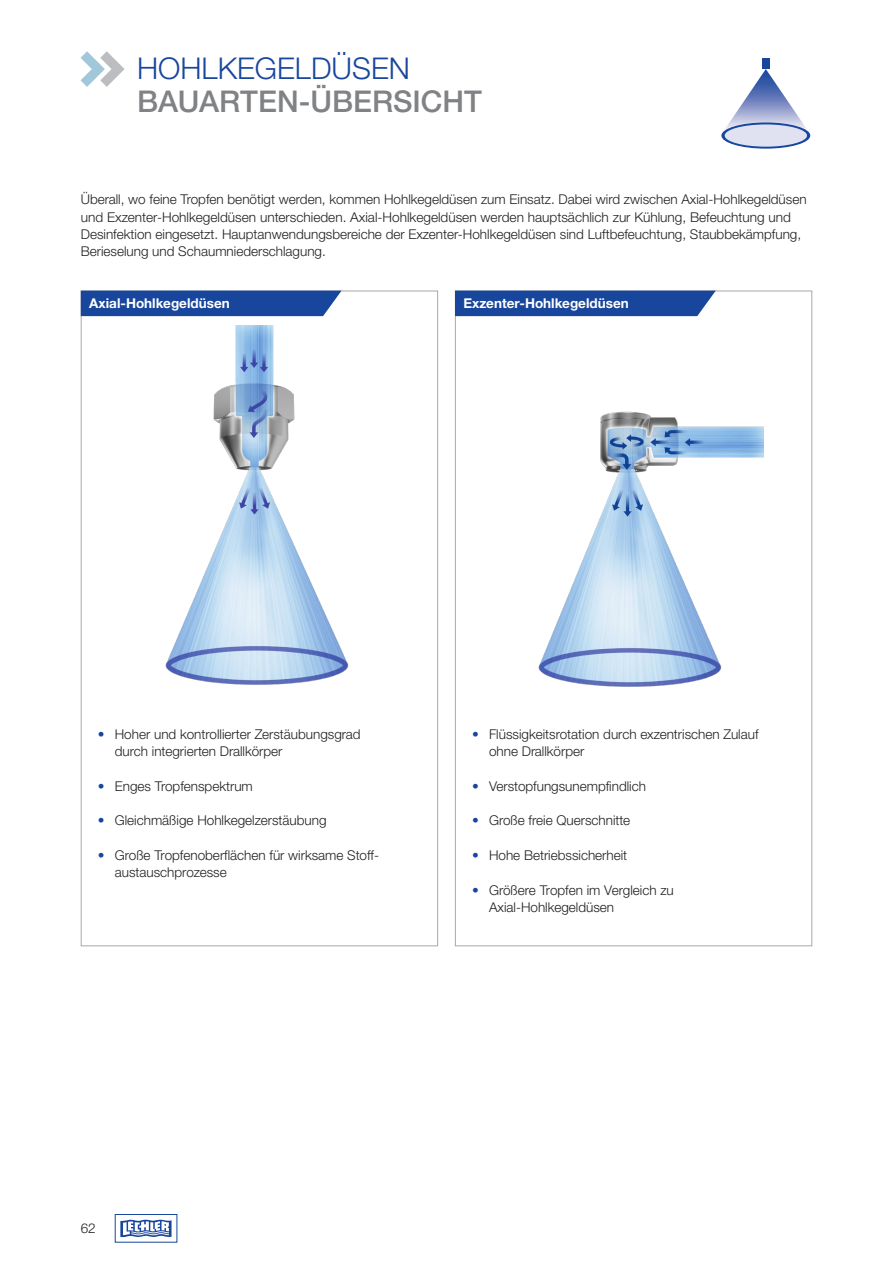
<style>
.page{position:relative;width:893px;height:1263px;background:#fff}
.page>*{position:absolute;margin:0;border:0;box-sizing:border-box;transform-origin:0 0}
.t1{font:500 30px "Helvetica Neue LTW1 G";color:#808285}
.t2{font:300 30px "Helvetica Neue LTW1 G";color:#18469d}
.t3{font:300 13.5px/17.2px "Helvetica Neue LTW1 G";color:#231f20}
.t4{font:700 13.5px "Helvetica Neue LTW1 G";color:#fff}
.s1{color:#18469d}
</style>
<div class="page">
<svg style="left:725px;top:58px;width:86px;height:91px"></svg>
<svg style="left:721px;top:122px;width:89px;height:27px"></svg>
<div style="left:725px;top:124px;width:82px;height:23px;background:#e0e2f1;border-radius:50%"></div>
<div style="left:762px;top:58px;width:7px;height:11px;background:#18469d"></div>
<img style="left:165px;top:326px;width:184px;height:359px">
<img style="left:538px;top:411px;width:226px;height:276px">
<div style="left:81px;top:291px;width:261px;height:25px;background:#18469d"></div>
<div style="left:455px;top:291px;width:261px;height:25px;background:#18469d"></div>
<svg style="left:81px;top:51px;width:44px;height:36px"></svg>
<div style="left:115px;top:1214px;width:62px;height:28px;border:1px solid #18469d"></div>
<svg style="left:120px;top:1219px;width:52px;height:18px"></svg>
<h1 class="t2" style="left:137px;top:50px;width:274px">HOHLKEGELDÜSEN</h1>
<h1 class="t1" style="left:137px;top:83px;width:346px">BAUARTEN-ÜBERSICHT</h1>
<p class="t3" style="left:81px;top:191px;width:727px">Überall, wo feine Tropfen benötigt werden, kommen Hohlkegeldüsen zum Einsatz. Dabei wird zwischen Axial-Hohlkegeldüsen und Exzenter-Hohlkegeldüsen unterschieden. Axial-Hohlkegeldüsen werden hauptsächlich zur Kühlung, Befeuchtung und Desinfektion eingesetzt. Hauptanwendungsbereiche der Exzenter-Hohlkegeldüsen sind Luftbefeuchtung, Staubbekämpfung, Berieselung und Schaumniederschlagung.</p>
<p class="t4" style="left:89px;top:295px;width:142px">Axial-Hohlkegeldüsen</p>
<p class="t4" style="left:463px;top:295px;width:167px">Exzenter-Hohlkegeldüsen</p>
<p class="t3" style="left:115px;top:726px;width:247px;text-indent:-17px"><span class="s1">•</span> Hoher und kontrollierter Zerstäubungsgrad durch integrierten Drallkörper</p>
<p class="t3" style="left:98px;top:777px;width:157px"><span class="s1">•</span> Enges Tropfenspektrum</p>
<p class="t3" style="left:98px;top:812px;width:230px"><span class="s1">•</span> Gleichmäßige Hohlkegelzerstäubung</p>
<p class="t3" style="left:115px;top:846px;width:264px;text-indent:-17px"><span class="s1">•</span> Große Tropfenoberflächen für wirksame Stoff&shy;austauschprozesse</p>
<p class="t3" style="left:489px;top:726px;width:271px;text-indent:-17px"><span class="s1">•</span> Flüssigkeitsrotation durch exzentrischen Zulauf ohne Drallkörper</p>
<p class="t3" style="left:472px;top:777px;width:176px"><span class="s1">•</span> Verstopfungsunempfindlich</p>
<p class="t3" style="left:472px;top:812px;width:160px"><span class="s1">•</span> Große freie Querschnitte</p>
<p class="t3" style="left:472px;top:846px;width:157px"><span class="s1">•</span> Hohe Betriebssicherheit</p>
<p class="t3" style="left:489px;top:881px;width:186px;text-indent:-17px"><span class="s1">•</span> Größere Tropfen im Vergleich zu<br>Axial-Hohlkegeldüsen</p>
<p class="t3" style="left:81px;top:1219px;width:17px">62</p>
</div>
